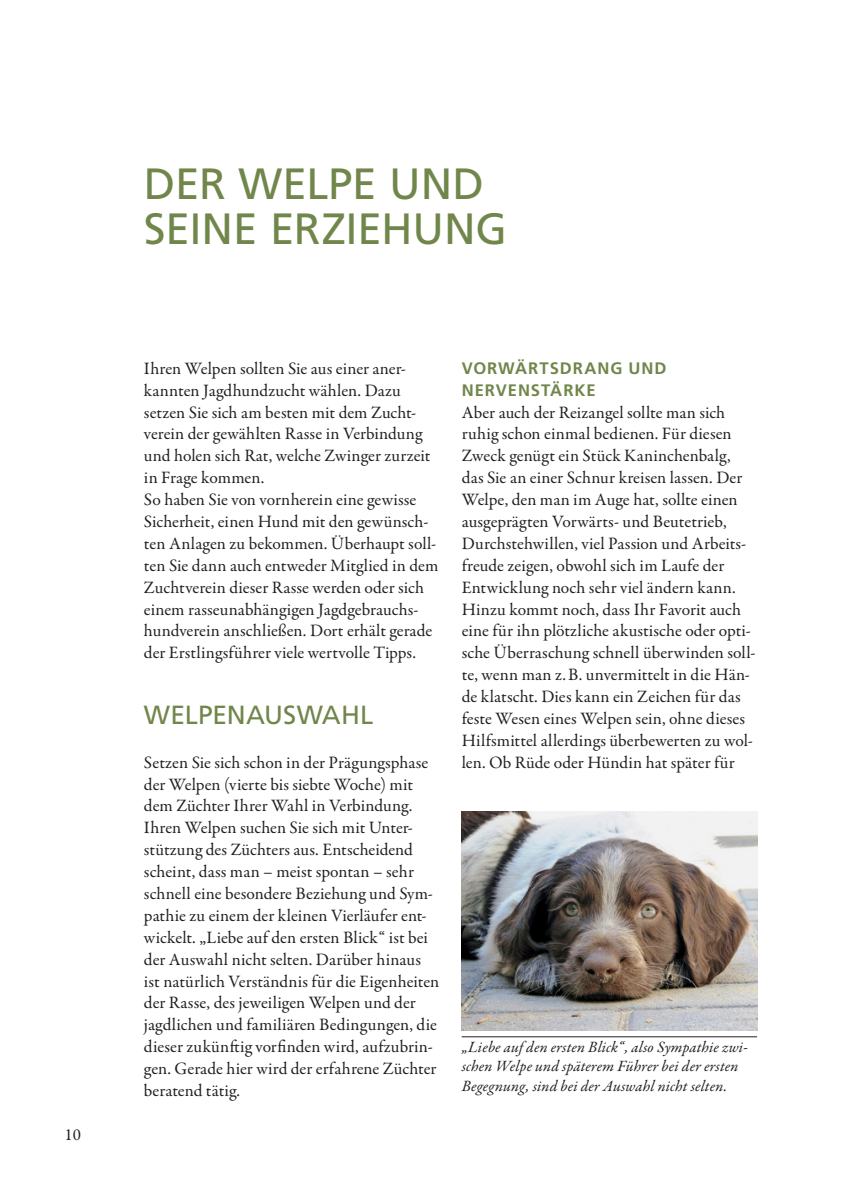
<style>
.page{position:relative;width:844px;height:1191px;background:#fff}
.page>*{position:absolute;margin:0;border:0;box-sizing:border-box;transform-origin:0 0}
.t1{font:43.75px/45.5px "Frutiger LT Std";letter-spacing:-.005em;color:#71864b}
.t2{font:26.25px "Frutiger LT Std";color:#71864b}
.t3{font:17.5px/21.9px "Garamond Premr Pro";color:#231f20}
.t4{font:16.8px "Garamond Premr Pro";color:#231f20}
.t5{font:700 16.62px/21.9px "Frutiger LT Std";letter-spacing:.055em;color:#71864b}
.Bildunterschrift{font:italic 15.75px/19.2px "Garamond Premr Pro";letter-spacing:.01em;color:#231f20}
</style>
<div class="page">
<img style="left:461px;top:811px;width:295px;height:219px">
<hr style="left:461px;top:1036px;width:295px;height:1px;background:#231f20">
<p class="t4" style="left:64px;top:1124px;width:18px">10</p>
<h2 class="t1" style="left:144px;top:161px;width:364px">DER WELPE UND<br>SEINE ERZIEHUNG</h2>
<p class="t3" style="left:144px;top:358px;width:288px">Ihren Welpen sollten Sie aus einer aner&shy;kannten Jagdhundzucht wählen. Dazu setzen Sie sich am besten mit dem Zucht&shy;verein der gewählten Rasse in Verbindung und holen sich Rat, welche Zwinger zurzeit in Frage kommen.</p>
<p class="t3" style="left:144px;top:489px;width:296px">So haben Sie von vornherein eine gewisse Sicherheit, einen Hund mit den gewünsch&shy;ten Anlagen zu bekommen. Überhaupt soll&shy;ten Sie dann auch entweder Mitglied in dem Zuchtverein dieser Rasse werden oder sich einem rasseunabhängigen Jagdgebrauchs&shy;hundverein anschließen. Dort erhält gerade der Erstlingsführer viele wertvolle Tipps.</p>
<h3 class="t2" style="left:144px;top:699px;width:231px">WELPENAUSWAHL</h3>
<p class="t3" style="left:144px;top:751px;width:297px">Setzen Sie sich schon in der Prägungsphase der Welpen (vierte bis siebte Woche) mit dem Züchter Ihrer Wahl in Verbindung.<br>Ihren Welpen suchen Sie sich mit Unter&shy;stützung des Züchters aus. Entscheidend scheint, dass man – meist spontan – sehr schnell eine besondere Beziehung und Sym&shy;pathie zu einem der kleinen Vierläufer ent&shy;wickelt. „Liebe auf den ersten Blick“ ist bei der Auswahl nicht selten. Darüber hinaus ist natürlich Verständnis für die Eigenheiten der Rasse, des jeweiligen Welpen und der jagdlichen und familiären Bedingungen, die dieser zukünftig vorfinden wird, aufzubrin&shy;gen. Gerade hier wird der erfahrene Züchter beratend tätig.</p>
<h4 class="t5" style="left:461px;top:357px;width:206px">VORWÄRTSDRANG UND<br>NERVENSTÄRKE</h4>
<p class="t3" style="left:461px;top:401px;width:286px">Aber auch der Reizangel sollte man sich ruhig schon einmal bedienen. Für diesen Zweck genügt ein Stück Kaninchenbalg, das Sie an einer Schnur kreisen lassen. Der Welpe, den man im Auge hat, sollte einen ausgeprägten Vorwärts- und Beutetrieb, Durchstehwillen, viel Passion und Arbeits&shy;freude zeigen, obwohl sich im Laufe der Entwicklung noch sehr viel ändern kann.</p>
<p class="t3" style="left:461px;top:598px;width:295px">Hinzu kommt noch, dass Ihr Favorit auch eine für ihn plötzliche akustische oder opti&shy;sche Überraschung schnell überwinden soll&shy;te, wenn man z.B. unvermittelt in die Hän&shy;de klatscht. Dies kann ein Zeichen für das feste Wesen eines Welpen sein, ohne dieses Hilfsmittel allerdings überbewerten zu wol&shy;len. Ob Rüde oder Hündin hat später für</p>
<p class="Bildunterschrift" style="left:461px;top:1038px;width:287px">„Liebe auf den ersten Blick“, also Sympathie zwi&shy;schen Welpe und späterem Führer bei der ersten<br>Begegnung, sind bei der Auswahl nicht selten.</p>
</div>
